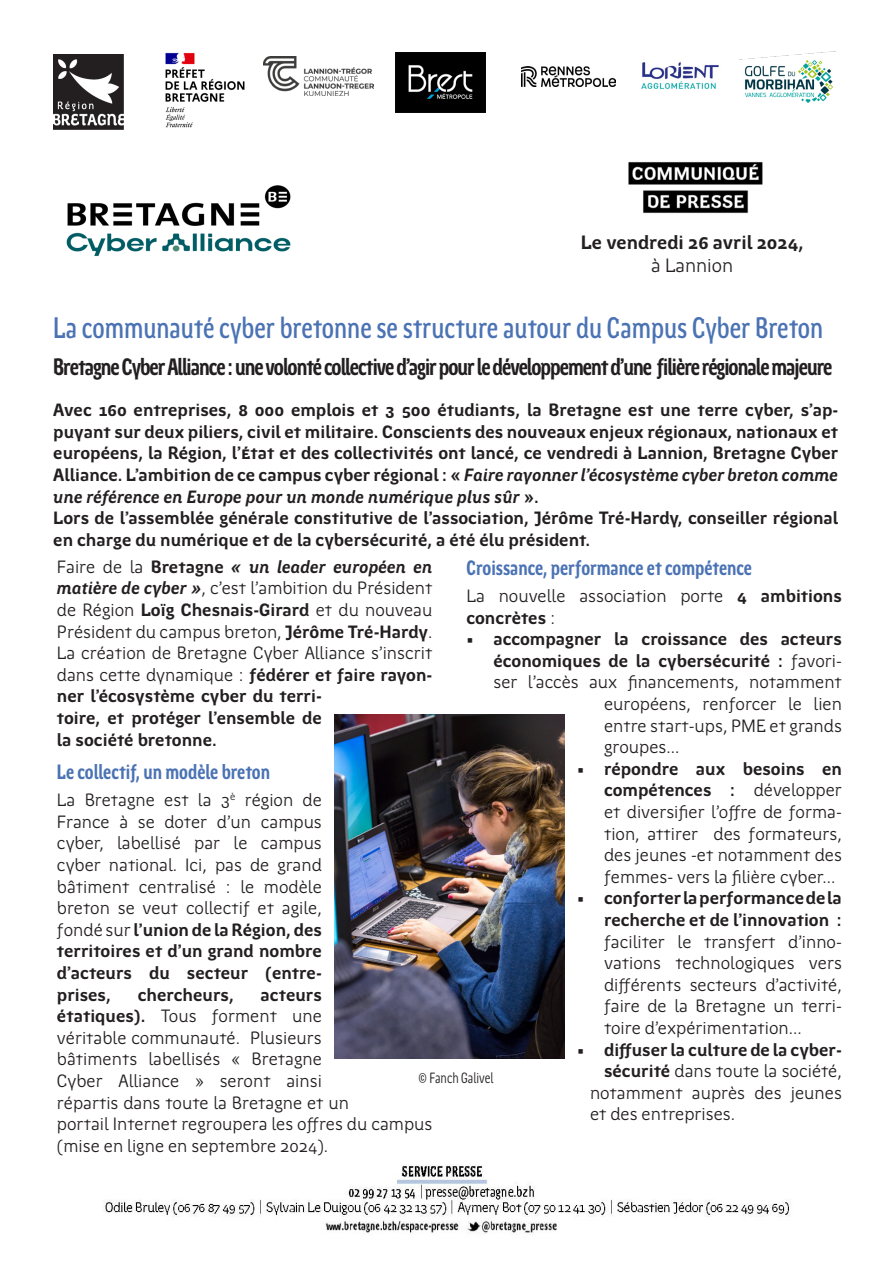
<style>
.page{position:relative;width:893px;height:1263px;background:#fff}
.page>*{position:absolute;margin:0;border:0;box-sizing:border-box;transform-origin:0 0}
.Sur_titre_CP{font:500 30px "Region Bretagne Cond";color:#4b73b4}
.Titre_CP_OK{font:700 24px "Region Bretagne Cond";letter-spacing:-.04em;color:#231f20}
.t1{font:700 21px "Region Bretagne Cond";color:#4b73b4}
.Date_et_lieu_CP{font:700 19.5px "Region Bretagne";color:#231f20}
.Date_et_lieu_CP-2{font:19.5px "Region Bretagne";color:#231f20}
.t2{font:18px/21.6px "Region Bretagne";color:#231f20}
.CHAPEAU_CP{font:700 18px/21.6px "Region Bretagne";color:#231f20;text-align:justify}
.t3{font:15px "Region Bretagne Cond";color:#231f20}
.s1{font-style:italic}
.s2{font-weight:700}
.s3{font-weight:700;font-style:italic}
.s4{font-weight:400}
</style>
<div class="page">
<img style="left:104px;top:1165px;width:687px;height:69px">
<img style="left:335px;top:714px;width:229px;height:345px">
<img style="left:165px;top:52px;width:80px;height:76px">
<img style="left:53px;top:54px;width:70px;height:76px">
<img style="left:264px;top:56px;width:110px;height:40px">
<img style="left:395px;top:52px;width:91px;height:61px">
<img style="left:522px;top:67px;width:93px;height:19px">
<img style="left:641px;top:62px;width:78px;height:27px">
<img style="left:739px;top:51px;width:97px;height:52px">
<img style="left:628px;top:162px;width:135px;height:52px">
<img style="left:66px;top:185px;width:225px;height:71px">
<p class="Date_et_lieu_CP" style="left:581px;top:232px;width:224px">Le vendredi 26 avril 2024,</p>
<p class="Date_et_lieu_CP-2" style="left:651px;top:255px;width:83px">à Lannion</p>
<p class="Sur_titre_CP" style="left:53px;top:311px;width:771px">La communauté cyber bretonne se structure autour du Campus Cyber Breton</p>
<p class="Titre_CP_OK" style="left:53px;top:354px;width:781px">Bretagne Cyber Alliance : une volonté collective d’agir pour le développement d’une filière régionale majeure</p>
<p class="CHAPEAU_CP" style="left:53px;top:400px;width:786px">Avec 160 entreprises, 8 000 emplois et 3 500 étudiants, la Bretagne est une terre cyber, s’ap&shy;puyant sur deux piliers, civil et militaire. Conscients des nouveaux enjeux régionaux, nationaux et européens, la Région, l’État et des collectivités ont lancé, ce vendredi à Lannion, Bretagne Cyber Alliance. L’ambition de ce campus cyber régional : « <span class="s1">Faire rayonner l’écosystème cyber breton comme une référence en Europe pour un monde numérique plus sûr</span> ».</p>
<p class="CHAPEAU_CP" style="left:53px;top:508px;width:786px">Lors de l’assemblée générale constitutive de l’association, Jérôme Tré-Hardy, conseiller régional en charge du numérique et de la cybersécurité, a été élu président.</p>
<p class="t2" style="left:57px;top:556px;width:377px">Faire de la <span class="s2">Bretagne</span> <span class="s3">« un leader européen en matière de cyber »</span>, c’est l’ambition du Président de Région <span class="s2">Loïg Chesnais-Girard</span> et du nouveau Président du campus breton, <span class="s2">Jérôme Tré-Hardy</span>.<br>La création de Bretagne Cyber Alliance s’inscrit dans cette dynamique : <span class="s2">fédérer et faire rayon&shy;ner l’écosystème cyber du terri-<br>toire, et protéger l’ensemble de<br>la société bretonne.</span></p>
<p class="t1" style="left:57px;top:760px;width:215px">Le collectif, un modèle breton</p>
<p class="t2" style="left:57px;top:790px;width:266px;text-align:justify">La Bretagne est la 3<sup>è</sup> région de France à se doter d’un campus cyber, labellisé par le campus cyber national. Ici, pas de grand bâtiment centralisé : le modèle breton se veut collectif et agile, fondé sur <span class="s2">l’union de la Région, des territoires et d’un grand nombre d’acteurs du secteur (entre&shy;prises,</span></p>
<p class="t1" style="left:466px;top:556px;width:287px">Croissance, performance et compétence</p>
<p class="t2" style="left:466px;top:585px;width:377px">La nouvelle association porte <span class="s2">4 ambitions concrètes</span> :</p>
<p class="CHAPEAU_CP" style="left:466px;top:629px;width:377px">• accompagner la croissance des acteurs</p>
<p class="CHAPEAU_CP" style="left:493px;top:650px;width:350px">économiques de la cybersécurité : <span class="s4">favori-</span></p>
<p class="t2" style="left:493px;top:672px;width:350px">ser l’accès aux financements, notamment</p>
<p class="t2" style="left:604px;top:693px;width:239px">européens, renforcer le lien</p>
<p class="t2" style="left:604px;top:715px;width:239px">entre start-ups, PME et grands</p>
<p class="t2" style="left:604px;top:737px;width:77px">groupes...</p>
<p class="t2" style="left:604px;top:758px;width:239px;text-align:justify;text-indent:-27px"><span class="s2">• répondre aux besoins en compétences :</span> développer et diversifier l’offre de forma&shy;tion, attirer des formateurs, des jeunes -et notamment des femmes- vers la filière cyber...</p>
<p class="t2" style="left:604px;top:888px;width:239px;text-align:justify;text-indent:-27px"><span class="s2">• conforter la performance de la recherche et de l’innovation : </span>faciliter le transfert d’inno&shy;vations technologiques vers différents secteurs d’activité, faire de la Bretagne un terri&shy;toire d’expérimentation...</p>
<p class="CHAPEAU_CP" style="left:577px;top:1039px;width:266px">• diffuser la culture de la cyber-</p>
<p class="t2" style="left:604px;top:1061px;width:239px"><span class="s2">sécurité</span> dans toute la société,</p>
<p class="t2" style="left:590px;top:1082px;width:253px">notamment auprès des jeunes</p>
<p class="t2" style="left:590px;top:1104px;width:147px">et des entreprises.</p>
<p class="CHAPEAU_CP" style="left:138px;top:984px;width:98px">chercheurs,</p>
<p class="t2" style="left:57px;top:984px;width:377px;text-indent:204px"><span class="s2">acteurs<br>étatiques).</span> Tous forment une<br>véritable communauté. Plusieurs<br>bâtiments labellisés « Bretagne<br>Cyber Alliance » seront ainsi<br>répartis dans toute la Bretagne et un<br>portail Internet regroupera les offres du campus (mise en ligne en septembre 2024).</p>
<p class="t3" style="left:419px;top:1069px;width:76px">© Fanch Galivel</p>
</div>
